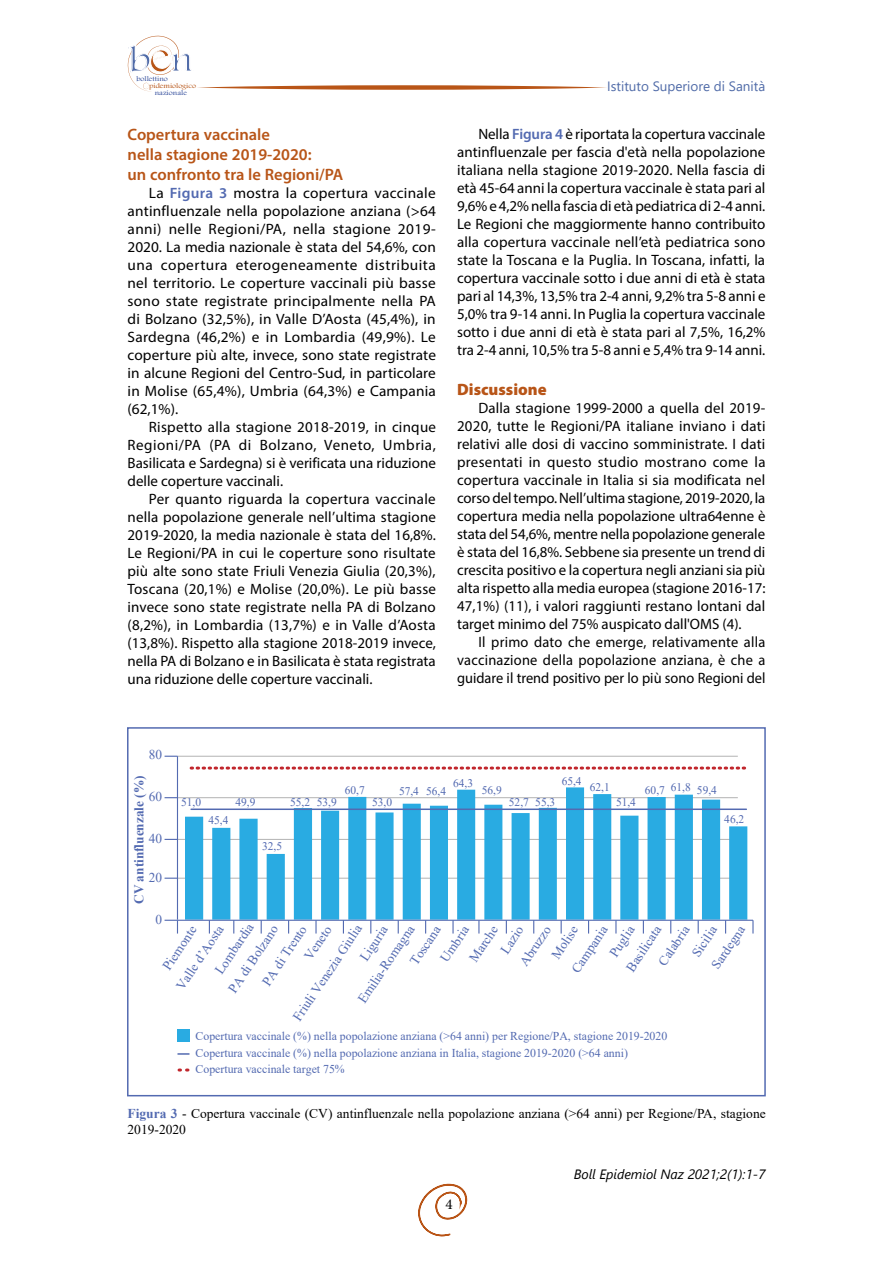
<style>
.page{position:relative;width:893px;height:1263px;background:#fff}
.page>*{position:absolute;margin:0;border:0;box-sizing:border-box;transform-origin:0 0}
.t1{font:37.65px "Footlight MT Light";color:#506ba8;scale:1.13 1}
.t2{font:600 16.5px/19.8px "Myriad Pro";color:#b85518}
.t3{font:900 16.5px "Myriad Pro";color:#b85518}
.t4{font:15px/18px "Myriad Pro";color:#000;text-align:justify}
.t5{font:15px/18px "Myriad Pro";color:#000;text-align:justify;scale:.96 1}
.t6{font:15px "Minion Pro";color:#000}
.t7{font:13.5px/22.2px "Times New Roman";color:#536ab1;text-align:center}
.t8{font:13.5px/16.2px "Times New Roman";color:#000}
.t9{font:italic 13.5px "Segoe UI";color:#000}
.t10{font:13.5px "Segoe UI";color:#506ba8}
.t11{font:700 13.5px "Times New Roman";color:#536ab1}
.t12{font:12px "Times New Roman";color:#536ab1}
.t13{font:11.55px "Times New Roman";color:#536ab1}
.t14{font:7.2px "Footlight MT Light";color:#304b9b;scale:1.13 1}
.t15{font:7.2px "Footlight MT Light";color:#b85517;scale:1.13 1}
.s1{font-weight:600;color:#536ab1}
.s2{font-weight:700;color:#536ab1}
</style>
<div class="page">
<svg style="left:418px;top:1183px;width:50px;height:54px"></svg>
<svg style="left:197px;top:85px;width:410px;height:5px"></svg>
<hr style="left:177px;top:756px;width:561px;height:1px;background:#b3b3b3">
<hr style="left:177px;top:797px;width:561px;height:1px;background:#b3b3b3">
<hr style="left:177px;top:839px;width:561px;height:1px;background:#b3b3b3">
<hr style="left:177px;top:878px;width:561px;height:1px;background:#b3b3b3">
<hr style="left:177px;top:756px;width:1px;height:164px;background:#536ab1">
<svg style="left:185px;top:787px;width:562px;height:133px;fill:#29abe2"></svg>
<svg style="left:191px;top:766px;width:554px;height:3px"></svg>
<hr style="left:177px;top:920px;width:576px;height:1px;background:#536ab1">
<svg style="left:165px;top:878px;width:12px;height:1px"></svg>
<svg style="left:165px;top:839px;width:12px;height:1px"></svg>
<svg style="left:165px;top:797px;width:12px;height:1px"></svg>
<svg style="left:165px;top:756px;width:12px;height:1px"></svg>
<hr style="left:191px;top:808px;width:555px;height:2px;background:#536ab1">
<svg style="left:165px;top:920px;width:13px;height:13px"></svg>
<svg style="left:209px;top:921px;width:1px;height:12px"></svg>
<svg style="left:233px;top:920px;width:1px;height:13px"></svg>
<svg style="left:261px;top:920px;width:1px;height:13px"></svg>
<svg style="left:288px;top:921px;width:1px;height:12px"></svg>
<svg style="left:315px;top:920px;width:2px;height:13px"></svg>
<svg style="left:343px;top:921px;width:1px;height:12px"></svg>
<svg style="left:370px;top:920px;width:1px;height:13px"></svg>
<svg style="left:398px;top:920px;width:1px;height:13px"></svg>
<svg style="left:425px;top:921px;width:1px;height:12px"></svg>
<svg style="left:452px;top:920px;width:2px;height:13px"></svg>
<svg style="left:478px;top:920px;width:1px;height:13px"></svg>
<svg style="left:506px;top:921px;width:1px;height:12px"></svg>
<svg style="left:533px;top:920px;width:1px;height:13px"></svg>
<svg style="left:561px;top:920px;width:1px;height:13px"></svg>
<svg style="left:588px;top:921px;width:1px;height:12px"></svg>
<svg style="left:615px;top:920px;width:1px;height:13px"></svg>
<svg style="left:643px;top:921px;width:1px;height:12px"></svg>
<svg style="left:670px;top:920px;width:1px;height:13px"></svg>
<svg style="left:698px;top:920px;width:1px;height:13px"></svg>
<svg style="left:725px;top:921px;width:1px;height:12px"></svg>
<svg style="left:752px;top:920px;width:2px;height:13px"></svg>
<div style="left:177px;top:1029px;width:12px;height:12px;background:#29abe2"></div>
<svg style="left:177px;top:1053px;width:12px;height:2px"></svg>
<svg style="left:179px;top:1068px;width:11px;height:3px"></svg>
<div style="left:127px;top:727px;width:639px;height:369px;border:2px solid #536ab1"></div>
<svg style="left:128px;top:35px;width:51px;height:57px"></svg>
<h1 class="t1" style="left:129px;top:37px;width:59px">b n</h1>
<p class="t14" style="left:136px;top:75px;width:29px">bollettino</p>
<p class="t15" style="left:149px;top:81px;width:43px">pidemiologico</p>
<p class="t14" style="left:155px;top:88px;width:30px">nazionale</p>
<p class="t2" style="left:128px;top:124px;width:217px">Copertura vaccinale<br>nella stagione 2019-2020:<br>un confronto tra le Regioni/PA</p>
<p class="t4" style="left:128px;top:183px;width:310px;text-indent:21px">La <span class="s1">Figura 3</span> mostra la copertura vaccinale antinfluenzale nella popolazione anziana (&gt;64 anni) nelle Regioni/PA, nella stagione 2019- 2020. La media nazionale è stata del 54,6%, con una copertura eterogeneamente distribuita nel territorio. Le coperture vaccinali più basse sono state registrate principalmente nella PA di Bolzano (32,5%), in Valle D’Aosta (45,4%), in Sardegna (46,2%) e in Lombardia (49,9%). Le coperture più alte, invece, sono state registrate in alcune Regioni del Centro-Sud, in particolare in Molise (65,4%), Umbria (64,3%) e Campania (62,1%).</p>
<p class="t4" style="left:128px;top:417px;width:310px;text-indent:21px">Rispetto alla stagione 2018-2019, in cinque Regioni/PA (PA di Bolzano, Veneto, Umbria, Basilicata e Sardegna) si è verificata una riduzione delle coperture vaccinali.</p>
<p class="t4" style="left:128px;top:489px;width:310px;text-indent:21px">Per quanto riguarda la copertura vaccinale nella popolazione generale nell’ultima stagione 2019-2020, la media nazionale è stata del 16,8%.<br>Le Regioni/PA in cui le coperture sono risultate più alte sono state Friuli Venezia Giulia (20,3%), Toscana (20,1%) e Molise (20,0%). Le più basse invece sono state registrate nella PA di Bolzano (8,2%), in Lombardia (13,7%) e in Valle d’Aosta (13,8%). Rispetto alla stagione 2018-2019 invece, nella PA di Bolzano e in Basilicata è stata registrata una riduzione delle coperture vaccinali.</p>
<p class="t10" style="left:607px;top:73px;width:160px">Istituto Superiore di Sanità</p>
<p class="t4" style="left:457px;top:125px;width:310px;text-indent:21px">Nella <span class="s1">Figura 4</span> è riportata la copertura vaccinale antinfluenzale per fascia d'età nella popolazione italiana nella stagione 2019-2020. Nella fascia di età 45-64 anni la copertura vaccinale è stata pari al 9,6% e 4,2% nella fascia di età pediatrica di 2-4 anni.<br>Le Regioni che maggiormente hanno contribuito alla copertura vaccinale nell’età pediatrica sono state la Toscana e la Puglia. In Toscana, infatti, la copertura vaccinale sotto i due anni di età è stata pari al 14,3%, 13,5% tra 2-4 anni, 9,2% tra 5-8 anni e 5,0% tra 9-14 anni. In Puglia la copertura vaccinale sotto i due anni di età è stata pari al 7,5%, 16,2% tra 2-4 anni, 10,5% tra 5-8 anni e 5,4% tra 9-14 anni.</p>
<p class="t3" style="left:457px;top:380px;width:91px">Discussione</p>
<p class="t4" style="left:457px;top:399px;width:310px;text-indent:21px">Dalla stagione 1999-2000 a quella del 2019- 2020, tutte le Regioni/PA italiane inviano i dati relativi alle dosi di vaccino somministrate. I dati presentati in questo studio mostrano come la copertura vaccinale in Italia si sia modificata nel corso del tempo. Nell’ultima stagione, 2019-2020, la copertura media nella popolazione ultra64enne è stata del 54,6%, mentre nella popolazione generale è stata del 16,8%. Sebbene sia presente un trend di crescita positivo e la copertura negli anziani sia più alta rispetto alla media europea (stagione 2016-17:<br>47,1%) (11), i valori raggiunti restano lontani dal target minimo del 75% auspicato dall'OMS (4).</p>
<p class="t5" style="left:457px;top:633px;width:323px;text-indent:21px">Il primo dato che emerge, relativamente alla vaccinazione della popolazione anziana, è che a guidare il trend positivo per lo più sono Regioni del</p>
<p class="t7" style="left:149px;top:743px;width:15px">80</p>
<p class="t11" style="left:129px;top:904px;width:130px;rotate:-90deg">CV antinfluenzale (%)</p>
<p class="t7" style="left:149px;top:785px;width:15px">60</p>
<p class="t7" style="left:149px;top:827px;width:15px">40</p>
<p class="t7" style="left:149px;top:866px;width:15px">20</p>
<p class="t13" style="left:181px;top:794px;width:22px">51,0</p>
<p class="t13" style="left:235px;top:794px;width:22px">49,9</p>
<p class="t13" style="left:290px;top:794px;width:48px">55,2 53,9</p>
<p class="t13" style="left:345px;top:782px;width:22px">60,7</p>
<p class="t13" style="left:453px;top:775px;width:22px">64,3</p>
<p class="t13" style="left:399px;top:783px;width:49px">57,4 56,4</p>
<p class="t13" style="left:482px;top:782px;width:22px">56,9</p>
<p class="t13" style="left:372px;top:794px;width:22px">53,0</p>
<p class="t13" style="left:562px;top:773px;width:22px">65,4</p>
<p class="t13" style="left:509px;top:794px;width:48px">52,7 55,3</p>
<p class="t13" style="left:590px;top:779px;width:22px">62,1</p>
<p class="t13" style="left:616px;top:794px;width:22px">51,4</p>
<p class="t13" style="left:645px;top:782px;width:74px">60,7 61,8 59,4</p>
<p class="t13" style="left:208px;top:812px;width:22px">45,4</p>
<p class="t13" style="left:724px;top:811px;width:22px">46,2</p>
<p class="t13" style="left:262px;top:838px;width:22px">32,5</p>
<p class="t7" style="left:155px;top:908px;width:8px">0</p>
<p class="t7" style="left:204px;top:973px;width:80px;line-height:21.5px;rotate:-56deg">Lombardia<br>PA di Bolzano</p>
<p class="t7" style="left:286px;top:1013px;width:114px;rotate:-56deg">Friuli Venezia Giulia</p>
<p class="t7" style="left:351px;top:995px;width:92px;rotate:-56deg">Emilia-Romagna</p>
<p class="t7" style="left:151px;top:969px;width:76px;rotate:-56deg">Piemonte<br>Valle d’Aosta</p>
<p class="t7" style="left:565px;top:965px;width:55px;rotate:-56deg">Campania</p>
<p class="t7" style="left:603px;top:949px;width:35px;rotate:-56deg">Puglia</p>
<p class="t7" style="left:620px;top:964px;width:54px;rotate:-56deg">Basilicata</p>
<p class="t7" style="left:705px;top:961px;width:51px;rotate:-56deg">Sardegna</p>
<p class="t7" style="left:652px;top:958px;width:47px;rotate:-56deg">Calabria</p>
<p class="t7" style="left:685px;top:949px;width:35px;rotate:-56deg">Sicilia</p>
<p class="t7" style="left:404px;top:957px;width:46px;rotate:-56deg">Toscana</p>
<p class="t7" style="left:442px;top:940px;width:42px;line-height:24.2px;text-align:left;text-indent:-16px;rotate:-56deg">Umbria<br>Marche</p>
<p class="t7" style="left:494px;top:946px;width:32px;rotate:-56deg">Lazio</p>
<p class="t7" style="left:281px;top:941px;width:40px;line-height:20.7px;text-align:left;text-indent:-45px;rotate:-56deg">PA di Trento<br>Veneto</p>
<p class="t7" style="left:353px;top:953px;width:41px;rotate:-56deg">Liguria</p>
<p class="t7" style="left:513px;top:958px;width:47px;rotate:-56deg">Abruzzo</p>
<p class="t7" style="left:545px;top:951px;width:38px;rotate:-56deg">Molise</p>
<p class="t12" style="left:196px;top:1027px;width:473px">Copertura vaccinale (%) nella popolazione anziana (&gt;64 anni) per Regione/PA, stagione 2019-2020</p>
<p class="t12" style="left:196px;top:1060px;width:151px">Copertura vaccinale target 75%</p>
<p class="t12" style="left:196px;top:1044px;width:434px">Copertura vaccinale (%) nella popolazione anziana in Italia, stagione 2019-2020 (&gt;64 anni)</p>
<p class="t8" style="left:128px;top:1105px;width:640px"><span class="s2">Figura 3</span> - Copertura vaccinale (CV) antinfluenzale nella popolazione anziana (&gt;64 anni) per Regione/PA, stagione<br>2019-2020</p>
<p class="t6" style="left:446px;top:1194px;width:9px">4</p>
<p class="t9" style="left:574px;top:1161px;width:193px">Boll Epidemiol Naz 2021;2(1):1-7</p>
</div>
